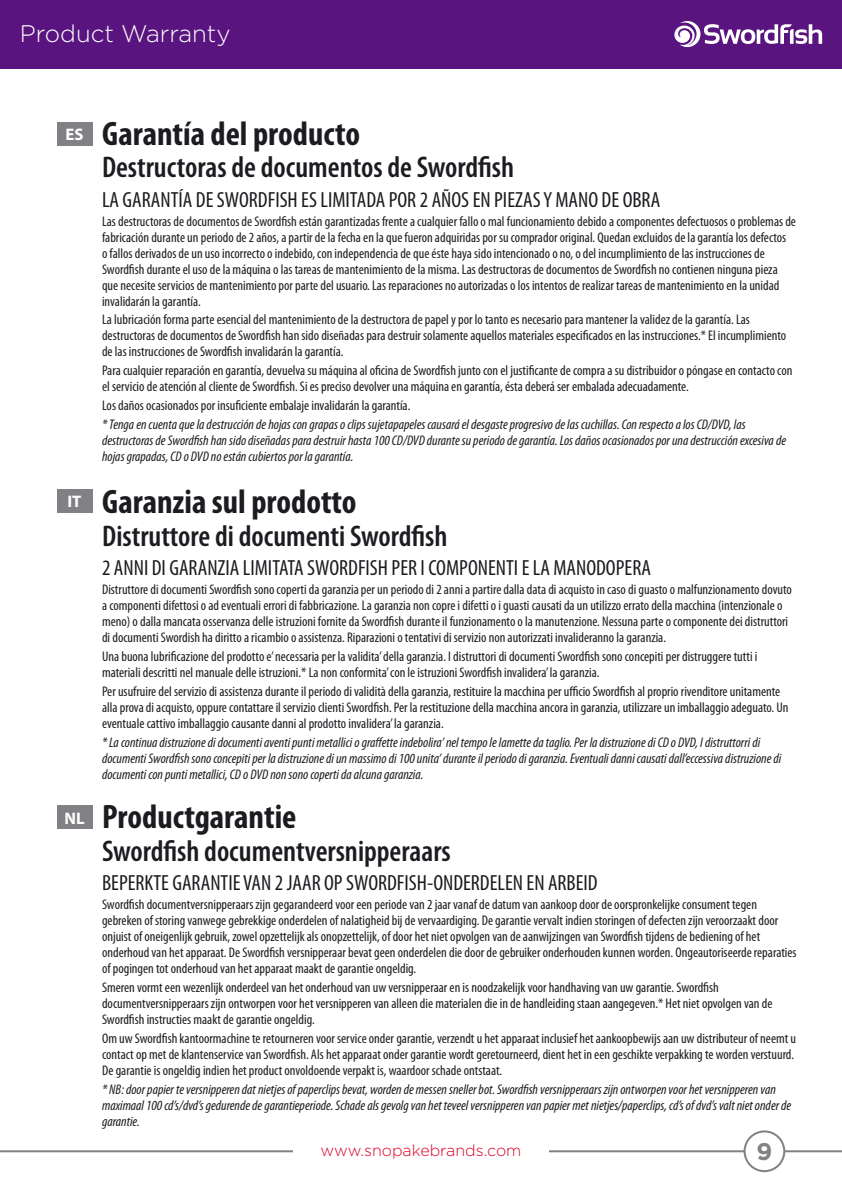
<style>
.page{position:relative;width:842px;height:1191px;background:#fff}
.page>*{position:absolute;margin:0;border:0;box-sizing:border-box;transform-origin:0 0}
.t1{font:700 condensed 34px "Myriad Pro";color:#1b1c20}
.t2{font:600 condensed 30px "Myriad Pro";color:#1b1c20}
.t3{font:300 24px "Gotham";color:#fff}
.t4{font:700 24px "Gotham";color:#818084}
.t5{font:condensed 22px "Myriad Pro";color:#1b1c20}
.t6{font:700 16.8px "Myriad Pro";color:#fff}
.t7{font:300 16px "Gotham";color:#e00027}
.t8{font:condensed 14px/16px "Myriad Pro";color:#1b1c20}
.t9{font:italic condensed 14px/16px "Myriad Pro";color:#1b1c20}
</style>
<div class="page">
<div style="left:0;top:0;width:842px;height:68px;background:#5a1480"></div>
<hr style="left:0;top:1150px;width:842px;height:2px;background:#818084">
<div style="left:293px;top:1142px;width:256px;height:28px;background:#fff"></div>
<svg style="left:674px;top:21px;width:148px;height:27px"></svg>
<div style="left:745px;top:1131px;width:39px;height:40px;background:#fff;border-radius:50%"></div>
<div style="left:744px;top:1130px;width:41px;height:42px;border:2px solid #818084;border-radius:50%"></div>
<div style="left:57px;top:489px;width:35px;height:23px;background:#818084"></div>
<div style="left:57px;top:122px;width:35px;height:24px;background:#818084"></div>
<div style="left:57px;top:805px;width:35px;height:24px;background:#818084"></div>
<h3 class="t3" style="left:20px;top:19px;width:212px">Product Warranty</h3>
<p class="t6" style="left:66px;top:128px;width:20px">ES</p>
<p class="t6" style="left:68px;top:495px;width:15px">IT</p>
<p class="t6" style="left:64px;top:811px;width:22px">NL</p>
<h1 class="t1" style="left:102px;top:121px;width:259px">Garantía del producto</h1>
<h2 class="t2" style="left:102px;top:156px;width:414px">Destructoras de documentos de Swordfish</h2>
<h3 class="t5" style="left:102px;top:191px;width:560px">LA GARANTÍA DE SWORDFISH ES LIMITADA POR 2 AÑOS EN PIEZAS Y MANO DE OBRA</h3>
<p class="t8" style="left:102px;top:214px;width:695px">Las destructoras de documentos de Swordfish están garantizadas frente a cualquier fallo o mal funcionamiento debido a componentes defectuosos o problemas de fabricación durante un periodo de 2 años, a partir de la fecha en la que fueron adquiridas por su comprador original. Quedan excluidos de la garantía los defectos<br>o fallos derivados de un uso incorrecto o indebido, con independencia de que éste haya sido intencionado o no, o del incumplimiento de las instrucciones de Swordfish durante el uso de la máquina o las tareas de mantenimiento de la misma. Las destructoras de documentos de Swordfish no contienen ninguna pieza que necesite servicios de mantenimiento por parte del usuario. Las reparaciones no autorizadas o los intentos de realizar tareas de mantenimiento en la unidad invalidarán la garantía.</p>
<p class="t8" style="left:102px;top:313px;width:686px">La lubricación forma parte esencial del mantenimiento de la destructora de papel y por lo tanto es necesario para mantener la validez de la garantía. Las destructoras de documentos de Swordfish han sido diseñadas para destruir solamente aquellos materiales especificados en las instrucciones.* El incumplimiento de las instrucciones de Swordfish invalidarán la garantía.</p>
<p class="t8" style="left:102px;top:364px;width:692px">Para cualquier reparación en garantía, devuelva su máquina al oficina de Swordfish junto con el justificante de compra a su distribuidor o póngase en contacto con el servicio de atención al cliente de Swordfish. Si es preciso devolver una máquina en garantía, ésta deberá ser embalada adecuadamente.</p>
<p class="t8" style="left:102px;top:399px;width:310px">Los daños ocasionados por insuficiente embalaje invalidarán la garantía.</p>
<p class="t9" style="left:102px;top:418px;width:685px">* Tenga en cuenta que la destrucción de hojas con grapas o clips sujetapapeles causará el desgaste progresivo de las cuchillas. Con respecto a los CD/DVD, las destructoras de Swordfish han sido diseñadas para destruir hasta 100 CD/DVD durante su periodo de garantía. Los daños ocasionados por una destrucción excesiva de hojas grapadas, CD o DVD no están cubiertos por la garantía.</p>
<h1 class="t1" style="left:102px;top:489px;width:256px">Garanzia sul prodotto</h1>
<h2 class="t2" style="left:102px;top:525px;width:347px">Distruttore di documenti Swordfish</h2>
<h3 class="t5" style="left:102px;top:560px;width:550px">2 ANNI DI GARANZIA LIMITATA SWORDFISH PER I COMPONENTI E LA MANODOPERA</h3>
<p class="t8" style="left:102px;top:583px;width:691px">Distruttore di documenti Swordfish sono coperti da garanzia per un periodo di 2 anni a partire dalla data di acquisto in caso di guasto o malfunzionamento dovuto a componenti difettosi o ad eventuali errori di fabbricazione. La garanzia non copre i difetti o i guasti causati da un utilizzo errato della macchina (intenzionale o meno) o dalla mancata osservanza delle istruzioni fornite da Swordfish durante il funzionamento o la manutenzione. Nessuna parte o componente dei distruttori di documenti Swordish ha diritto a ricambio o assistenza. Riparazioni o tentativi di servizio non autorizzati invalideranno la garanzia.</p>
<p class="t8" style="left:102px;top:650px;width:657px">Una buona lubrificazione del prodotto e’ necessaria per la validita’ della garanzia. I distruttori di documenti Swordfish sono concepiti per distruggere tutti i materiali descritti nel manuale delle istruzioni.* La non conformita’ con le istruzioni Swordfish invalidera’ la garanzia.</p>
<p class="t8" style="left:102px;top:684px;width:688px">Per usufruire del servizio di assistenza durante il periodo di validità della garanzia, restituire la macchina per ufficio Swordfish al proprio rivenditore unitamente alla prova di acquisto, oppure contattare il servizio clienti Swordfish. Per la restituzione della macchina ancora in garanzia, utilizzare un imballaggio adeguato. Un eventuale cattivo imballaggio causante danni al prodotto invalidera’ la garanzia.</p>
<p class="t9" style="left:102px;top:735px;width:681px">* La continua distruzione di documenti aventi punti metallici o graffette indebolira’ nel tempo le lamette da taglio. Per la distruzione di CD o DVD, I distruttorri di documenti Swordfish sono concepiti per la distruzione di un massimo di 100 unita’ durante il periodo di garanzia. Eventuali danni causati dall’eccessiva distruzione di documenti con punti metallici, CD o DVD non sono coperti da alcuna garanzia.</p>
<h1 class="t1" style="left:102px;top:804px;width:196px">Productgarantie</h1>
<h2 class="t2" style="left:102px;top:839px;width:350px">Swordfish documentversnipperaars</h2>
<h3 class="t5" style="left:102px;top:874px;width:497px">BEPERKTE GARANTIE VAN 2 JAAR OP SWORDFISH-ONDERDELEN EN ARBEID</h3>
<p class="t8" style="left:102px;top:897px;width:696px">Swordfish documentversnipperaars zijn gegarandeerd voor een periode van 2 jaar vanaf de datum van aankoop door de oorspronkelijke consument tegen gebreken of storing vanwege gebrekkige onderdelen of nalatigheid bij de vervaardiging. De garantie vervalt indien storingen of defecten zijn veroorzaakt door onjuist of oneigenlijk gebruik, zowel opzettelijk als onopzettelijk, of door het niet opvolgen van de aanwijzingen van Swordfish tijdens de bediening of het onderhoud van het apparaat. De Swordfish versnipperaar bevat geen onderdelen die door de gebruiker onderhouden kunnen worden. Ongeautoriseerde reparaties of pogingen tot onderhoud van het apparaat maakt de garantie ongeldig.</p>
<p class="t8" style="left:102px;top:980px;width:672px">Smeren vormt een wezenlijk onderdeel van het onderhoud van uw versnipperaar en is noodzakelijk voor handhaving van uw garantie. Swordfish documentversnipperaars zijn ontworpen voor het versnipperen van alleen die materialen die in de handleiding staan aangegeven.* Het niet opvolgen van de<br>Swordfish instructies maakt de garantie ongeldig.</p>
<p class="t8" style="left:102px;top:1031px;width:695px">Om uw Swordfish kantoormachine te retourneren voor service onder garantie, verzendt u het apparaat inclusief het aankoopbewijs aan uw distributeur of neemt u contact op met de klantenservice van Swordfish. Als het apparaat onder garantie wordt geretourneerd, dient het in een geschikte verpakking te worden verstuurd.<br>De garantie is ongeldig indien het product onvoldoende verpakt is, waardoor schade ontstaat.</p>
<p class="t9" style="left:102px;top:1082px;width:691px">* NB: door papier te versnipperen dat nietjes of paperclips bevat, worden de messen sneller bot. Swordfish versnipperaars zijn ontworpen voor het versnipperen van maximaal 100 cd’s/dvd’s gedurende de garantieperiode. Schade als gevolg van het teveel versnipperen van papier met nietjes/paperclips, cd’s of dvd’s valt niet onder de garantie.</p>
<p class="t7" style="left:320px;top:1140px;width:202px">www.snopakebrands.com</p>
<h3 class="t4" style="left:756px;top:1137px;width:17px">9</h3>
</div>
